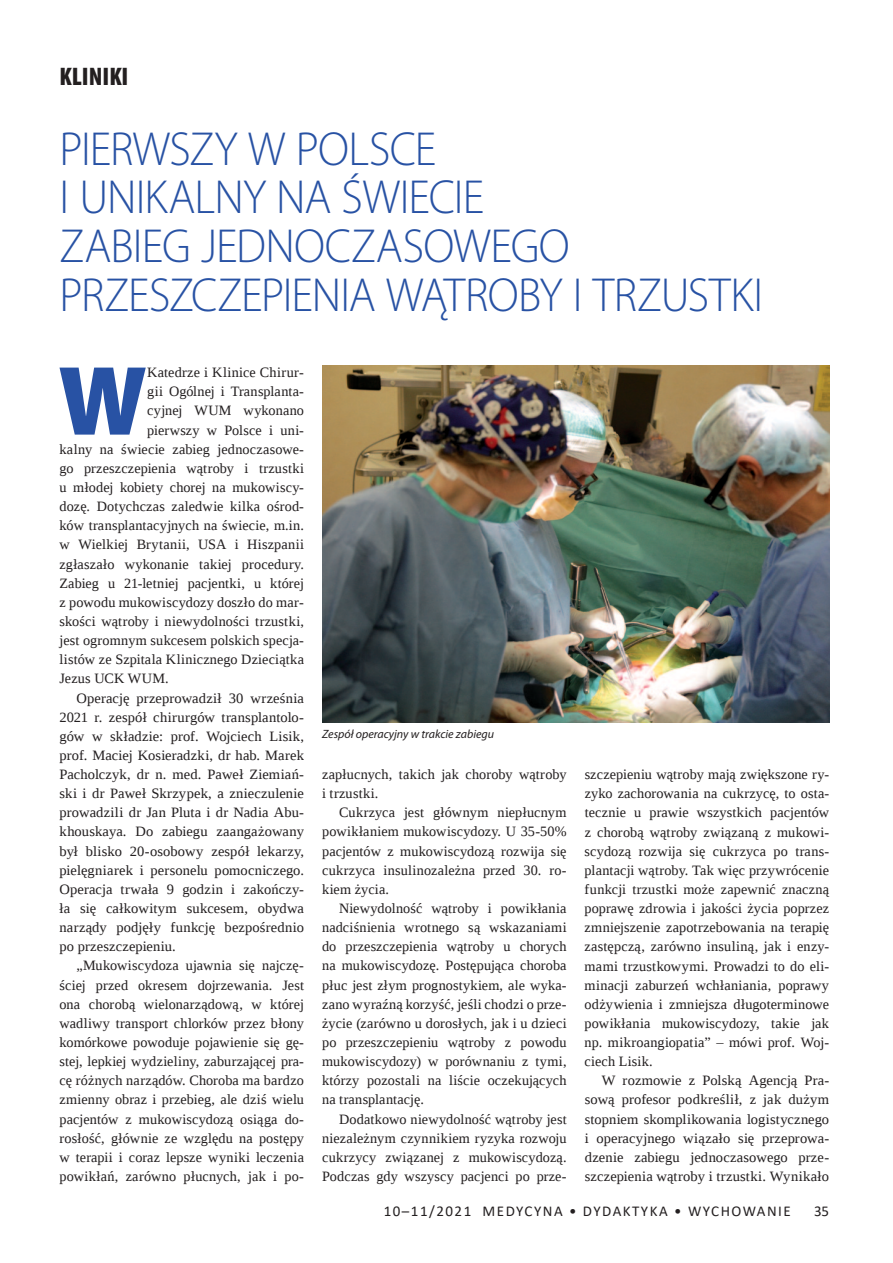
<style>
.page{position:relative;width:893px;height:1263px;background:#fff}
.page>*{position:absolute;margin:0;border:0;box-sizing:border-box;transform-origin:0 0}
.t1{font:900 99.45px "Myriad Pro";color:#2852a4}
.t2{font:300 48px/48.9px "Myriad Pro";letter-spacing:-.02em;color:#2852a4;scale:.96 1}
.t3{font:900 condensed 25.5px "Myriad Pro";color:#231f20}
.t4{font:15px "Calibri";letter-spacing:.1em;color:#231f20}
.t5{font:14.25px/19.2px "Liberation Serif";letter-spacing:.01em;color:#231f20;text-align:justify}
.t6{font:italic 12px "Myriad Pro";color:#231f20}
</style>
<div class="page">
<img style="left:322px;top:366px;width:507px;height:357px">
<h3 class="t3" style="left:60px;top:60px;width:70px">KLINIKI</h3>
<h2 class="t2" style="left:60px;top:124px;width:388px">PIERWSZY W POLSCE<br>I UNIKALN</h2>
<h2 class="t2" style="left:59px;top:173px;width:734px;text-indent:184px">Y NA ŚWIECIE<br>ZAB IEG JEDN OCZASOWEGO<br>PRZESZCZEPIEN IA WĄTROBY I TRZUSTKI</h2>
<h1 class="t1" style="left:58px;top:335px;width:91px">W</h1>
<p class="t5" style="left:147px;top:363px;width:158px">Katedrze i Klinice Chirur-</p>
<p class="t5" style="left:147px;top:382px;width:158px">gii Ogólnej i Transplanta-</p>
<p class="t5" style="left:147px;top:401px;width:158px">cyjnej WUM wykonano</p>
<p class="t5" style="left:147px;top:420px;width:158px">pierwszy w Polsce i uni-</p>
<p class="t5" style="left:60px;top:439px;width:246px">kalny na świecie zabieg jednoczasowe-</p>
<p class="t5" style="left:60px;top:458px;width:246px">go przeszczepienia wątroby i trzustki</p>
<p class="t5" style="left:60px;top:478px;width:246px">u młodej kobiety chorej na mukowiscy-</p>
<p class="t5" style="left:60px;top:497px;width:246px">dozę. Dotychczas zaledwie kilka ośrod-</p>
<p class="t5" style="left:60px;top:516px;width:246px">ków transplantacyjnych na świecie, m.in.</p>
<p class="t5" style="left:60px;top:535px;width:246px">w Wielkiej Brytanii, USA i Hiszpanii</p>
<p class="t5" style="left:60px;top:554px;width:246px">zgłaszało wykonanie takiej procedury.</p>
<p class="t5" style="left:60px;top:573px;width:246px">Zabieg u 21-letniej pacjentki, u której</p>
<p class="t5" style="left:60px;top:592px;width:246px">z powodu mukowiscydozy doszło do mar-</p>
<p class="t5" style="left:60px;top:612px;width:246px">skości wątroby i niewydolności trzustki,</p>
<p class="t5" style="left:60px;top:631px;width:246px">jest ogromnym sukcesem polskich specja-</p>
<p class="t5" style="left:60px;top:650px;width:246px">listów ze Szpitala Klinicznego Dzieciątka</p>
<p class="t5" style="left:60px;top:669px;width:111px">Jezus UCK WUM.</p>
<p class="t5" style="left:77px;top:688px;width:229px">Operację przeprowadził 30 września</p>
<p class="t5" style="left:60px;top:707px;width:246px">2021 r. zespół chirurgów transplantolo-</p>
<p class="t5" style="left:60px;top:726px;width:246px">gów w składzie: prof. Wojciech Lisik,</p>
<p class="t5" style="left:60px;top:745px;width:246px">prof. Maciej Kosieradzki, dr hab. Marek</p>
<p class="t5" style="left:60px;top:765px;width:246px">Pacholczyk, dr n. med. Paweł Ziemiań-</p>
<p class="t5" style="left:60px;top:784px;width:246px">ski i dr Paweł Skrzypek, a znieczulenie</p>
<p class="t5" style="left:60px;top:803px;width:246px">prowadzili dr Jan Pluta i dr Nadia Abu-</p>
<p class="t5" style="left:60px;top:822px;width:246px">khouskaya. Do zabiegu zaangażowany</p>
<p class="t5" style="left:60px;top:841px;width:246px">był blisko 20-osobowy zespół lekarzy,</p>
<p class="t5" style="left:60px;top:860px;width:246px">pielęgniarek i personelu pomocniczego.</p>
<p class="t5" style="left:60px;top:879px;width:246px">Operacja trwała 9 godzin i zakończy-</p>
<p class="t5" style="left:60px;top:899px;width:246px">ła się całkowitym sukcesem, obydwa</p>
<p class="t5" style="left:60px;top:918px;width:246px">narządy podjęły funkcję bezpośrednio</p>
<p class="t5" style="left:60px;top:937px;width:118px">po przeszczepieniu.</p>
<p class="t5" style="left:77px;top:956px;width:229px">„Mukowiscydoza ujawnia się najczę-</p>
<p class="t5" style="left:60px;top:975px;width:246px">ściej przed okresem dojrzewania. Jest</p>
<p class="t5" style="left:60px;top:994px;width:246px">ona chorobą wielonarządową, w której</p>
<p class="t5" style="left:60px;top:1013px;width:246px">wadliwy transport chlorków przez błony</p>
<p class="t5" style="left:60px;top:1032px;width:246px">komórkowe powoduje pojawienie się gę-</p>
<p class="t5" style="left:60px;top:1052px;width:246px">stej, lepkiej wydzieliny, zaburzającej pra-</p>
<p class="t5" style="left:60px;top:1071px;width:246px">cę różnych narządów. Choroba ma bardzo</p>
<p class="t5" style="left:60px;top:1090px;width:246px">zmienny obraz i przebieg, ale dziś wielu</p>
<p class="t5" style="left:60px;top:1109px;width:246px">pacjentów z mukowiscydozą osiąga do-</p>
<p class="t5" style="left:60px;top:1128px;width:246px">rosłość, głównie ze względu na postępy</p>
<p class="t5" style="left:60px;top:1147px;width:246px">w terapii i coraz lepsze wyniki leczenia</p>
<p class="t5" style="left:60px;top:1166px;width:246px">powikłań, zarówno płucnych, jak i po-</p>
<p class="t6" style="left:322px;top:727px;width:174px">Zespół operacyjny w trakcie zabiegu</p>
<p class="t5" style="left:322px;top:765px;width:246px">zapłucnych, takich jak choroby wątroby i trzustki.</p>
<p class="t5" style="left:322px;top:803px;width:246px;text-indent:17px">Cukrzyca jest głównym niepłucnym powikłaniem mukowiscydozy. U 35-50% pacjentów z mukowiscydozą rozwija się cukrzyca insulinozależna przed 30. ro&shy;kiem życia.</p>
<p class="t5" style="left:322px;top:898px;width:246px;text-indent:17px">Niewydolność wątroby i powikłania nadciśnienia wrotnego są wskazaniami do przeszczepienia wątroby u chorych na mukowiscydozę. Postępująca choroba płuc jest złym prognostykiem, ale wyka&shy;zano wyraźną korzyść, jeśli chodzi o prze&shy;życie (zarówno u dorosłych, jak i u dzieci po przeszczepieniu wątroby z powodu mukowiscydozy) w porównaniu z tymi, którzy pozostali na liście oczekujących na transplantację.</p>
<p class="t5" style="left:322px;top:1109px;width:246px;text-indent:17px">Dodatkowo niewydolność wątroby jest niezależnym czynnikiem ryzyka rozwoju cukrzycy związanej z mukowiscydozą.<br>Podczas gdy wszyscy pacjenci po prze-</p>
<p class="t5" style="left:585px;top:765px;width:246px">szczepieniu wątroby mają zwiększone ry&shy;zyko zachorowania na cukrzycę, to osta&shy;tecznie u prawie wszystkich pacjentów z chorobą wątroby związaną z mukowi&shy;scydozą rozwija się cukrzyca po trans&shy;plantacji wątroby. Tak więc przywrócenie funkcji trzustki może zapewnić znaczną poprawę zdrowia i jakości życia poprzez zmniejszenie zapotrzebowania na terapię zastępczą, zarówno insuliną, jak i enzy&shy;mami trzustkowymi. Prowadzi to do eli&shy;minacji zaburzeń wchłaniania, poprawy odżywienia i zmniejsza długoterminowe powikłania mukowiscydozy, takie jak np. mikroangiopatia” – mówi prof. Woj&shy;ciech Lisik.</p>
<p class="t5" style="left:585px;top:1071px;width:246px;text-indent:17px">W rozmowie z Polską Agencją Pra&shy;sową profesor podkreślił, z jak dużym stopniem skomplikowania logistycznego i operacyjnego wiązało się przeprowa&shy;dzenie zabiegu jednoczasowego prze&shy;szczepienia wątroby i trzustki. Wynikało</p>
<p class="t4" style="left:384px;top:1201px;width:409px">10–11/2021 MEDYCYNA • DYDAKTYKA • WYCHOWANIE</p>
<p class="t4" style="left:814px;top:1201px;width:17px">35</p>
</div>
